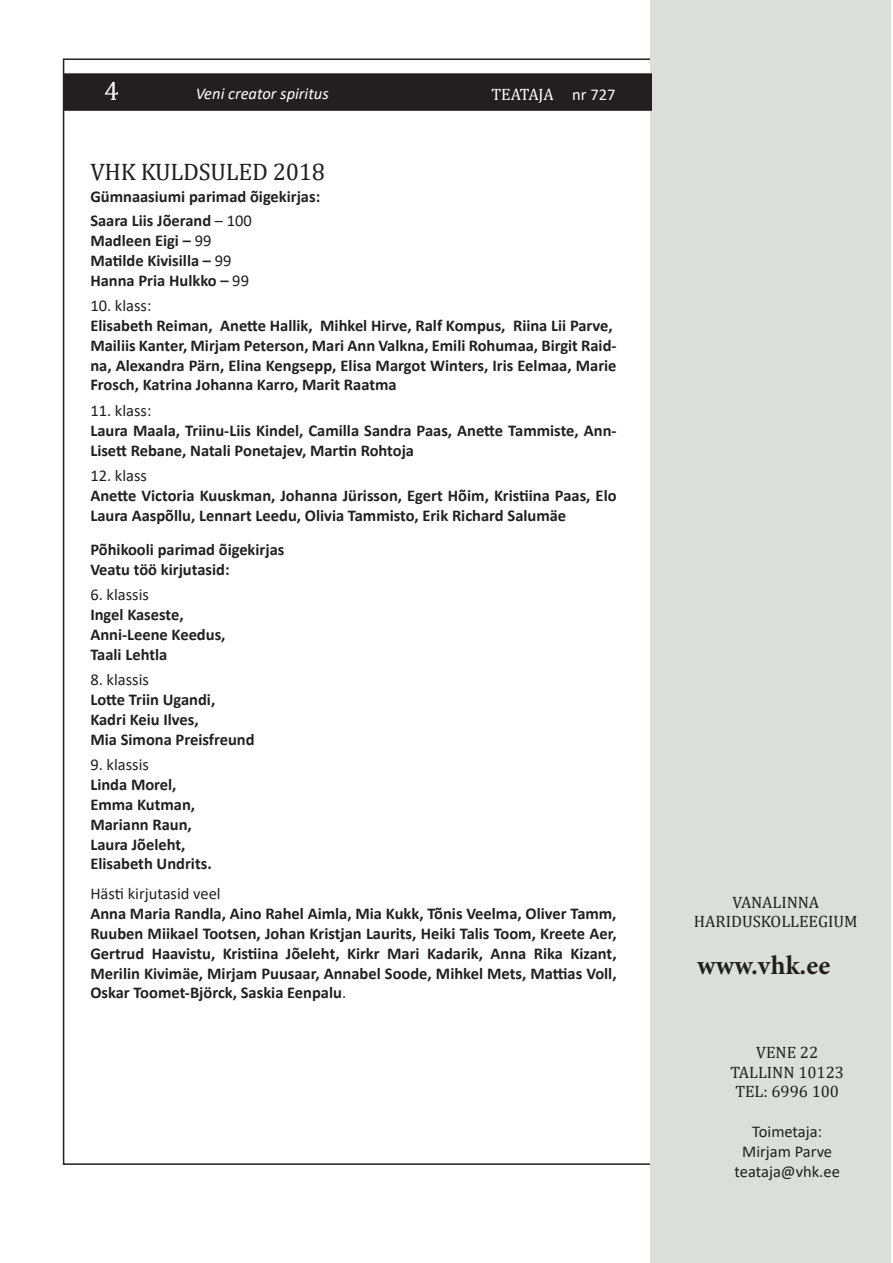
<style>
.page{position:relative;width:893px;height:1263px;background:#fff}
.page>*{position:absolute;margin:0;border:0;box-sizing:border-box;transform-origin:0 0}
.t1{font:700 27px "Minion Pro";letter-spacing:.01em;color:#231f20}
.t2{font:27px "Cambria";color:#fff}
.t3{font:24px "Cambria";letter-spacing:-.01em;color:#231f20}
.t4{font:700 16.5px/19.8px "Calibri";color:#231f20;text-align:justify}
.t5{font:16.5px "Calibri";color:#231f20}
.t6{font:16.5px "Cambria";color:#231f20}
.t7{font:italic 16.5px "Calibri";color:#fff}
.t8{font:16.5px "Cambria";letter-spacing:-.015em;color:#fff}
.s1{font-family:"Calibri"}
.s2{font-weight:400}
</style>
<div class="page">
<div style="left:650px;top:0;width:241px;height:1263px;background:#dadfd9"></div>
<div style="left:64px;top:73px;width:588px;height:38px;background:#231f20"></div>
<p class="t2" style="left:104px;top:75px;width:16px">4</p>
<p class="t8" style="left:491px;top:84px;width:125px">TEATAJA <span class="s1">nr 727</span></p>
<p class="t7" style="left:196px;top:82px;width:135px">Veni creator spiritus</p>
<p class="t3" style="left:90px;top:158px;width:236px">VHK KULDSULED 2018</p>
<p class="t4" style="left:90px;top:187px;width:231px">Gümnaasiumi parimad õigekirjas:</p>
<p class="t4" style="left:90px;top:211px;width:163px">Saara Liis Jõerand <span class="s2">– 100</span></p>
<p class="t4" style="left:90px;top:231px;width:123px">Madleen Eigi – <span class="s2">99</span></p>
<p class="t4" style="left:90px;top:250px;width:143px">Matilde Kivisilla – <span class="s2">99</span></p>
<p class="t4" style="left:90px;top:270px;width:160px">Hanna Pria Hulkko – <span class="s2">99</span></p>
<p class="t5" style="left:90px;top:294px;width:63px">10. klass:</p>
<p class="t4" style="left:90px;top:315px;width:524px">Elisabeth Reiman, Anette Hallik, Mihkel Hirve, Ralf Kompus, Riina Lii Parve,</p>
<p class="t4" style="left:90px;top:335px;width:528px">Mailiis Kanter, Mirjam Peterson, Mari Ann Valkna, Emili Rohumaa, Birgit Raid&shy;na, Alexandra Pärn, Elina Kengsepp, Elisa Margot Winters, Iris Eelmaa, Marie Frosch, Katrina Johanna Karro, Marit Raatma</p>
<p class="t5" style="left:90px;top:399px;width:63px">11. klass:</p>
<p class="t4" style="left:90px;top:420px;width:528px">Laura Maala, Triinu-Liis Kindel, Camilla Sandra Paas, Anette Tammiste, Ann-<br>Lisett Rebane, Natali Ponetajev, Martin Rohtoja</p>
<p class="t5" style="left:90px;top:464px;width:58px">12. klass</p>
<p class="t4" style="left:90px;top:485px;width:528px">Anette Victoria Kuuskman, Johanna Jürisson, Egert Hõim, Kristiina Paas, Elo<br>Laura Aaspõllu, Lennart Leedu, Olivia Tammisto, Erik Richard Salumäe</p>
<p class="t4" style="left:90px;top:540px;width:196px">Põhikooli parimad õigekirjas</p>
<p class="t4" style="left:90px;top:559px;width:141px">Veatu töö kirjutasid:</p>
<p class="t5" style="left:90px;top:583px;width:60px">6. klassis</p>
<p class="t4" style="left:90px;top:605px;width:95px">Ingel Kaseste,</p>
<p class="t4" style="left:90px;top:624px;width:137px">Anni-Leene Keedus,</p>
<p class="t4" style="left:90px;top:644px;width:78px">Taali Lehtla</p>
<p class="t5" style="left:90px;top:668px;width:60px">8. klassis</p>
<p class="t4" style="left:90px;top:690px;width:126px">Lotte Triin Ugandi,</p>
<p class="t4" style="left:90px;top:709px;width:110px">Kadri Keiu Ilves,</p>
<p class="t4" style="left:90px;top:729px;width:166px">Mia Simona Preisfreund</p>
<p class="t5" style="left:90px;top:753px;width:60px">9. klassis</p>
<p class="t4" style="left:90px;top:774px;width:88px">Linda Morel,</p>
<p class="t4" style="left:90px;top:794px;width:106px">Emma Kutman,</p>
<p class="t4" style="left:90px;top:814px;width:103px">Mariann Raun,</p>
<p class="t4" style="left:90px;top:834px;width:97px">Laura Jõeleht,</p>
<p class="t4" style="left:90px;top:854px;width:123px">Elisabeth Undrits.</p>
<p class="t5" style="left:90px;top:882px;width:132px">Hästi kirjutasid veel</p>
<p class="t4" style="left:90px;top:903px;width:528px">Anna Maria Randla, Aino Rahel Aimla, Mia Kukk, Tõnis Veelma, Oliver Tamm, Ruuben Miikael Tootsen, Johan Kristjan Laurits, Heiki Talis Toom, Kreete Aer, Gertrud Haavistu, Kristiina Jõeleht, Kirkr Mari Kadarik, Anna Rika Kizant, Merilin Kivimäe, Mirjam Puusaar, Annabel Soode, Mihkel Mets, Mattias Voll, Oskar Toomet-Björck, Saskia Eenpalu<span class="s2">.</span></p>
<p class="t6" style="left:732px;top:892px;width:88px">VANALINNA</p>
<p class="t6" style="left:694px;top:912px;width:165px">HARIDUSKOLLEEGIUM</p>
<p class="t1" style="left:697px;top:946px;width:135px">www.vhk.ee</p>
<p class="t6" style="left:756px;top:1042px;width:64px">VENE 22</p>
<p class="t6" style="left:730px;top:1062px;width:115px">TALLINN 10123</p>
<p class="t6" style="left:735px;top:1082px;width:105px">TEL: 6996 100</p>
<p class="t5" style="left:752px;top:1120px;width:71px">Toimetaja:</p>
<p class="t5" style="left:742px;top:1140px;width:91px">Mirjam Parve</p>
<p class="t5" style="left:734px;top:1160px;width:107px">teataja@vhk.ee</p>
</div>
